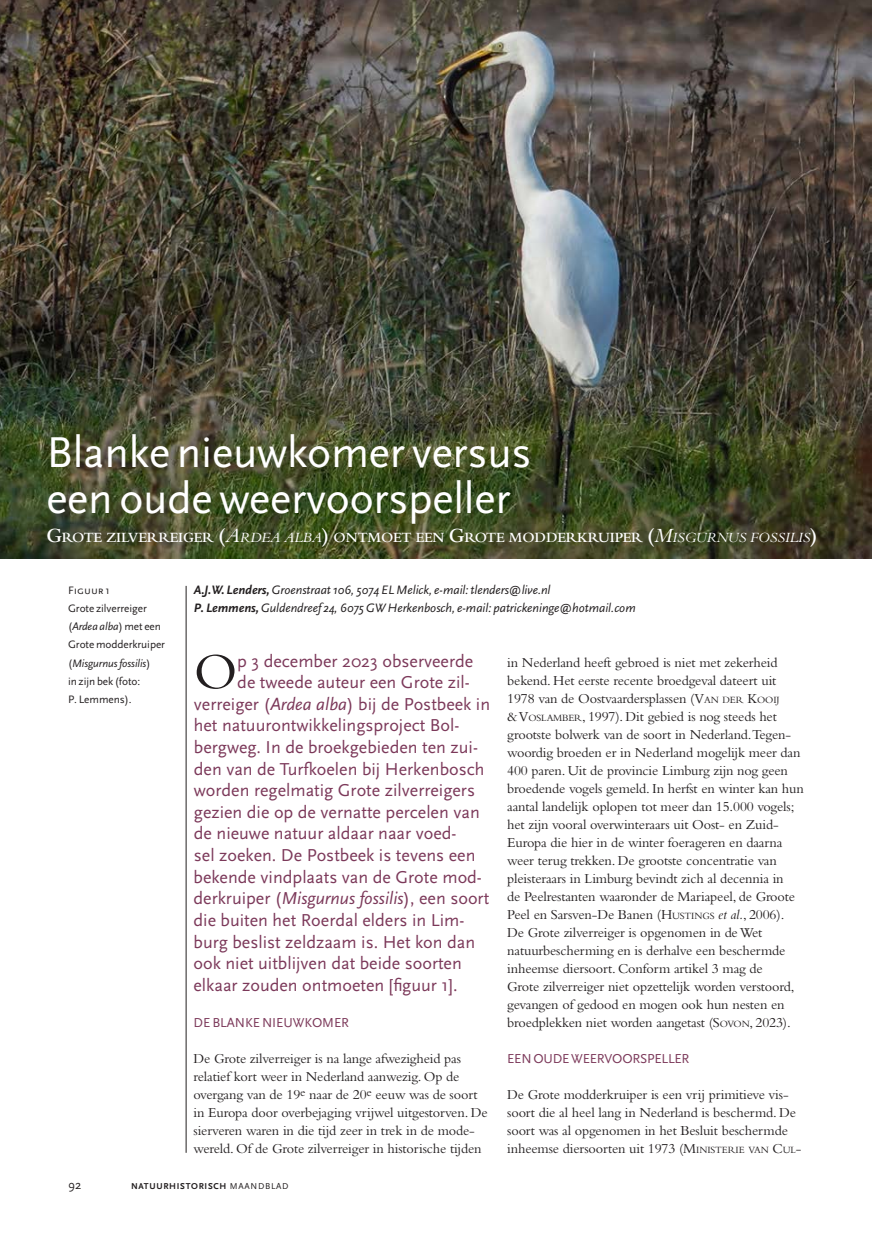
<style>
.page{position:relative;width:872px;height:1234px;background:#fff}
.page>*{position:absolute;margin:0;border:0;box-sizing:border-box;transform-origin:0 0}
.t1{font:52.8px "Bembo";color:#231f20}
.t2{font:45px/46.5px "Scala Sans";letter-spacing:-.005em;color:#fff}
.t3{font:18px "Scala Sans";color:#7c395a}
.t4{font:600 14.7px "Bembo";letter-spacing:-.01em;color:#fff}
.t5{font:14.25px/18px "Bembo";letter-spacing:-.01em;color:#231f20}
.t6{font:13.5px "Scala Sans";letter-spacing:-.015em;color:#7c395a}
.t7{font:italic 12.75px/18px "Scala Sans";letter-spacing:-.005em;color:#231f20}
.t8{font:12.75px "Scala Sans";color:#231f20}
.t9{font:11.25px/18px "Scala Sans";letter-spacing:-.005em;color:#231f20}
.t10{font:11.25px "Scala Sans Caps";letter-spacing:-.005em;color:#231f20}
.t11{font:700 8.85px "Scala Sans";letter-spacing:.08em;color:#231f20}
.s1{font-size:21px}
.s2{font-weight:400;font-style:italic;font-size:21px}
.s3{font-weight:400;font-style:italic}
.s4{font-weight:700}
.s5{font-style:italic}
.s6{font-style:inherit}
.s7{font-size:10.05px}
.s8{font-weight:400}
</style>
<div class="page">
<hr style="left:186px;top:585px;width:1px;height:567px;background:#231f20">
<img style="left:0;top:0;width:871px;height:558px">
<h2 class="t2" style="left:46px;top:429px;width:487px">Blanke nieuwkomer versus een oude weervoorspeller</h2>
<p class="t4" style="left:46px;top:529px;width:772px"><span class="s1">G</span>ROTE ZILVERREIGER <span class="s1">(</span><span class="s2">A</span><span class="s3">RDEA ALBA</span><span class="s1">)</span> ONTMOET EEN <span class="s1">G</span>ROTE MODDERKRUIPER <span class="s1">(</span><span class="s2">M</span><span class="s3">ISGURNUS FOSSILIS</span><span class="s1">)</span></p>
<p class="t7" style="left:194px;top:581px;width:443px"><span class="s4">A.J.W. Lenders,</span> Groenstraat 106, 5074 EL Melick, e-mail: tlenders@live.nl<br><span class="s4">P. Lemmens,</span> Guldendreef 24, 6075 GW Herkenbosch, e-mail: patrickeninge@hotmail.com</p>
<p class="t10" style="left:68px;top:584px;width:43px">Figuur 1</p>
<p class="t9" style="left:68px;top:600px;width:98px">Grote zilverreiger (<span class="s5">Ardea alba</span>) met een<br>Grote modderkruiper (<span class="s5">Misgurnus fossilis</span>)<br>in zijn bek (foto:<br>P. Lemmens).</p>
<h1 class="t1" style="left:194px;top:640px;width:45px">O</h1>
<p class="t3" style="left:237px;top:650px;width:237px">p 3 december 2023 observeerde</p>
<p class="t5" style="left:507px;top:652px;width:298px">in Nederland heeft gebroed is niet met zekerheid bekend. Het eerste recente broedgeval dateert uit 1978 van de Oostvaardersplassen (<span class="s6">V</span><span class="s7">AN DER</span> <span class="s6">K</span><span class="s7">OOIJ<br></span><span class="s6">&amp; V</span><span class="s7">OSLAMBER</span>, 1997). Dit gebied is nog steeds het grootste bolwerk van de soort in Nederland.Tegen&shy;woordig broeden er in Nederland mogelijk meer dan 400 paren. Uit de provincie Limburg zijn nog geen broedende vogels gemeld. In herfst en winter kan hun aantal landelijk oplopen tot meer dan 15.000 vogels; het zijn vooral overwinteraars uit Oost- en Zuid-Europa die hier in de winter foerageren en daarna weer terug trekken. De grootste concentratie van pleisteraars in Limburg bevindt zich al decennia in<br>de Peelrestanten waaronder de Mariapeel, de Groote Peel en Sarsven-De Banen (<span class="s6">H</span><span class="s7">USTINGS</span> <span class="s5">et al.</span>, 2006).<br>De Grote zilverreiger is opgenomen in de Wet natuurbescherming en is derhalve een beschermde inheemse diersoort. Conform artikel 3 mag de<br>Grote zilverreiger niet opzettelijk worden verstoord, gevangen of gedood en mogen ook hun nesten en broedplekken niet worden aangetast (S<span class="s7">OVON</span>, 2023).</p>
<p class="t6" style="left:507px;top:1050px;width:184px">EEN OUDE WEERVOORSPELLER</p>
<p class="t5" style="left:507px;top:1084px;width:296px">De Grote modderkruiper is een vrij primitieve vis&shy;soort die al heel lang in Nederland is beschermd. De soort was al opgenomen in het Besluit beschermde inheemse diersoorten uit 1973 (<span class="s6">M</span><span class="s7">INISTERIE VAN</span> <span class="s6">C</span><span class="s7">UL</span><span class="s6">-</span></p>
<p class="t3" style="left:237px;top:672px;width:234px">de tweede auteur een Grote zil-</p>
<p class="t3" style="left:194px;top:694px;width:298px">verreiger (<span class="s5">Ardea alba</span>) bij de Postbeek in</p>
<p class="t3" style="left:194px;top:715px;width:267px">het natuurontwikkelingsproject Bol-</p>
<p class="t3" style="left:194px;top:737px;width:285px">bergweg. In de broekgebieden ten zui-</p>
<p class="t3" style="left:194px;top:758px;width:292px">den van de Turfkoelen bij Herkenbosch</p>
<p class="t3" style="left:194px;top:780px;width:283px">worden regelmatig Grote zilverreigers</p>
<p class="t3" style="left:194px;top:802px;width:287px">gezien die op de vernatte percelen van</p>
<p class="t3" style="left:194px;top:823px;width:264px">de nieuwe natuur aldaar naar voed-</p>
<p class="t3" style="left:194px;top:845px;width:283px">sel zoeken. De Postbeek is tevens een</p>
<p class="t3" style="left:193px;top:866px;width:290px">bekende vindplaats van de Grote mod-</p>
<p class="t3" style="left:193px;top:888px;width:297px">derkruiper (<span class="s5">Misgurnus fossilis</span>), een soort</p>
<p class="t3" style="left:193px;top:910px;width:272px">die buiten het Roerdal elders in Lim-</p>
<p class="t3" style="left:193px;top:931px;width:283px">burg beslist zeldzaam is. Het kon dan</p>
<p class="t3" style="left:193px;top:953px;width:270px">ook niet uitblijven dat beide soorten</p>
<p class="t3" style="left:193px;top:974px;width:265px">elkaar zouden ontmoeten [figuur 1].</p>
<p class="t6" style="left:193px;top:1014px;width:157px">DE BLANKE NIEUWKOMER</p>
<p class="t5" style="left:193px;top:1048px;width:295px">De Grote zilverreiger is na lange afwezigheid pas relatief kort weer in Nederland aanwezig. Op de overgang van de 19<sup>e</sup> naar de 20<sup>e</sup> eeuw was de soort in Europa door overbejaging vrijwel uitgestorven. De sierveren waren in die tijd zeer in trek in de mode&shy;wereld. Of de Grote zilverreiger in historische tijden</p>
<p class="t8" style="left:68px;top:1177px;width:15px">92</p>
<p class="t11" style="left:131px;top:1180px;width:159px">NATUURHISTORISCH <span class="s8">MAANDBLAD</span></p>
</div>
